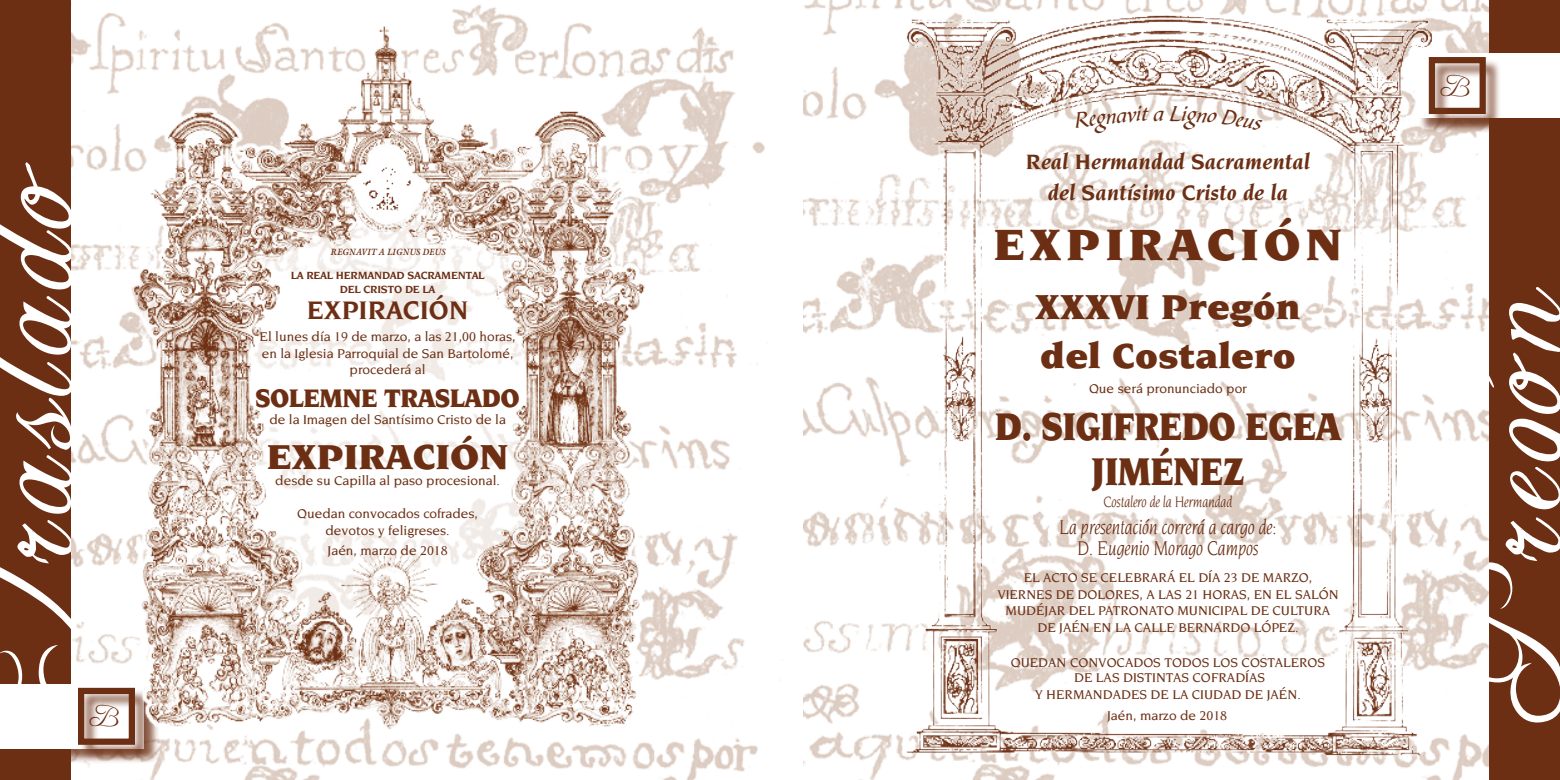
<style>
.page{position:relative;width:1560px;height:780px;background:#fff}
.page>*{position:absolute;margin:0;border:0;box-sizing:border-box;transform-origin:0 0}
.t1{font:148.62px "Freebooter Script";color:#fff}
.t2{font:147.62px "Freebooter Script";color:#fff}
.t3{font:900 47.5px "Novarese";letter-spacing:.1em;color:#6c2f14}
.t4{font:900 41.88px/45px "Novarese";letter-spacing:-.02em;color:#6c2f14;text-align:center;scale:.84 1}
.t5{font:900 37.5px/48.5px "Novarese";color:#6c2f14}
.t6{font:900 27.5px "Novarese";letter-spacing:-.02em;color:#6c2f14;scale:.9 1}
.t7{font:italic 700 27.5px "Novarese";color:#6c2f14}
.t8{font:26px "Freebooter Script";color:#6c2f14}
.t9{font:italic 700 22.5px/30.5px "Novarese";color:#6c2f14;text-align:center}
.t10{font:italic 21.62px/20px "Novarese";letter-spacing:-.02em;color:#6c2f14;text-align:center;scale:.84 1}
.t11{font:italic 16.25px "Novarese";letter-spacing:-.02em;color:#6c2f14;scale:.84 1}
.t12{font:500 13.75px/16.5px "Novarese";color:#6c2f14;text-align:center}
.t13{font:italic 700 11.25px/13.5px "Novarese";letter-spacing:-.02em;color:#6c2f14;text-align:center}
.t14{font:italic 700 9.12px "Galliard";color:#6c2f14;scale:.9 1}
</style>
<div class="page">
<img style="left:803px;top:0;width:685px;height:780px">
<img style="left:71px;top:3px;width:694px;height:777px">
<div style="left:0;top:0;width:71px;height:780px;background:#6c2f14"></div>
<div style="left:1488px;top:0;width:71px;height:780px;background:#6c2f14"></div>
<div style="left:0;top:686px;width:159px;height:77px;background:#6c2f14;opacity:.75"></div>
<div style="left:0;top:684px;width:144px;height:64px;background:#fff"></div>
<div style="left:80px;top:690px;width:70px;height:70px;background:#6c2f14;opacity:.75"></div>
<div style="left:78px;top:687px;width:57px;height:57px;border:6px solid #6c2f14"></div>
<div style="left:1418px;top:55px;width:141px;height:78px;background:#6c2f14"></div>
<div style="left:1416px;top:53px;width:143px;height:65px;background:#fff"></div>
<div style="left:1430px;top:59px;width:70px;height:70px;background:#6c2f14;opacity:.75"></div>
<div style="left:1428px;top:57px;width:57px;height:57px;border:6px solid #6c2f14"></div>
<img style="left:114px;top:13px;width:552px;height:731px">
<svg style="left:361px;top:147px;width:53px;height:65px"></svg>
<img style="left:363px;top:166px;width:49px;height:44px">
<img style="left:893px;top:13px;width:552px;height:750px">
<svg style="left:1073px;top:105px;width:189px;height:29px"></svg>
<h2 class="t2" style="left:-66px;top:689px;width:577px;rotate:-90deg">Traslado</h2>
<h3 class="t8" style="left:94px;top:701px;width:26px">B</h3>
<p class="t14" style="left:330px;top:246px;width:129px">REGNAVIT A LIGNUS DEUS</p>
<p class="t13" style="left:291px;top:269px;width:195px">LA REAL HERMANDAD SACRAMENTAL<br>DEL CRISTO DE LA</p>
<h3 class="t7" style="left:306px;top:294px;width:163px">EXPIRACIÓN</h3>
<p class="t12" style="left:259px;top:328px;width:257px">El lunes día 19 de marzo, a las 21,00 horas, en la Iglesia Parroquial de San Bartolomé, procederá al</p>
<h3 class="t6" style="left:255px;top:383px;width:295px">SOLEMNE TRASLADO</h3>
<p class="t12" style="left:269px;top:411px;width:238px">de la Imagen del Santísimo Cristo de la</p>
<h3 class="t5" style="left:267px;top:432px;width:243px">EXPIRACIÓN</h3>
<p class="t12" style="left:275px;top:472px;width:226px">desde su Capilla al paso procesional.</p>
<p class="t12" style="left:297px;top:505px;width:182px">Quedan convocados cofrades, devotos y feligreses.</p>
<p class="t12" style="left:327px;top:542px;width:121px">Jaén, marzo de 2018</p>
<h3 class="t9" style="left:1025px;top:146px;width:285px">Real Hermandad Sacramental del Santísimo Cristo de la</h3>
<h3 class="t3" style="left:993px;top:218px;width:350px">EXPIRACIÓN</h3>
<h3 class="t5" style="left:1034px;top:282px;width:267px">XXXVI Pregón del Costalero</h3>
<p class="t12" style="left:1088px;top:380px;width:159px">Que será pronunciado por</p>
<h3 class="t4" style="left:994px;top:404px;width:414px">D. SIGIFREDO EGEA<br>JIMÉNEZ</h3>
<p class="t11" style="left:1103px;top:493px;width:155px">Costalero de la Hermandad</p>
<h3 class="t10" style="left:1059px;top:517px;width:260px">La presentación correrá a cargo de:<br>D. Eugenio Morago Campos</h3>
<p class="t12" style="left:997px;top:569px;width:343px">EL ACTO SE CELEBRARÁ EL DÍA 23 DE MARZO, VIERNES DE DOLORES, A LAS 21 HORAS, EN EL SALÓN MUDÉJAR DEL PATRONATO MUNICIPAL DE CULTURA DE JAÉN EN LA CALLE BERNARDO LÓPEZ.</p>
<p class="t12" style="left:1010px;top:654px;width:316px;line-height:15px">QUEDAN CONVOCADOS TODOS LOS COSTALEROS<br>DE LAS DISTINTAS COFRADÍAS</p>
<p class="t12" style="left:1035px;top:684px;width:267px;line-height:20.9px">Y HERMANDADES DE LA CIUDAD DE JAÉN.<br>Jaén, marzo de 2018</p>
<h3 class="t8" style="left:1444px;top:71px;width:26px">B</h3>
<h1 class="t1" style="left:1420px;top:687px;width:408px;rotate:-90deg">Pre ón</h1>
</div>
